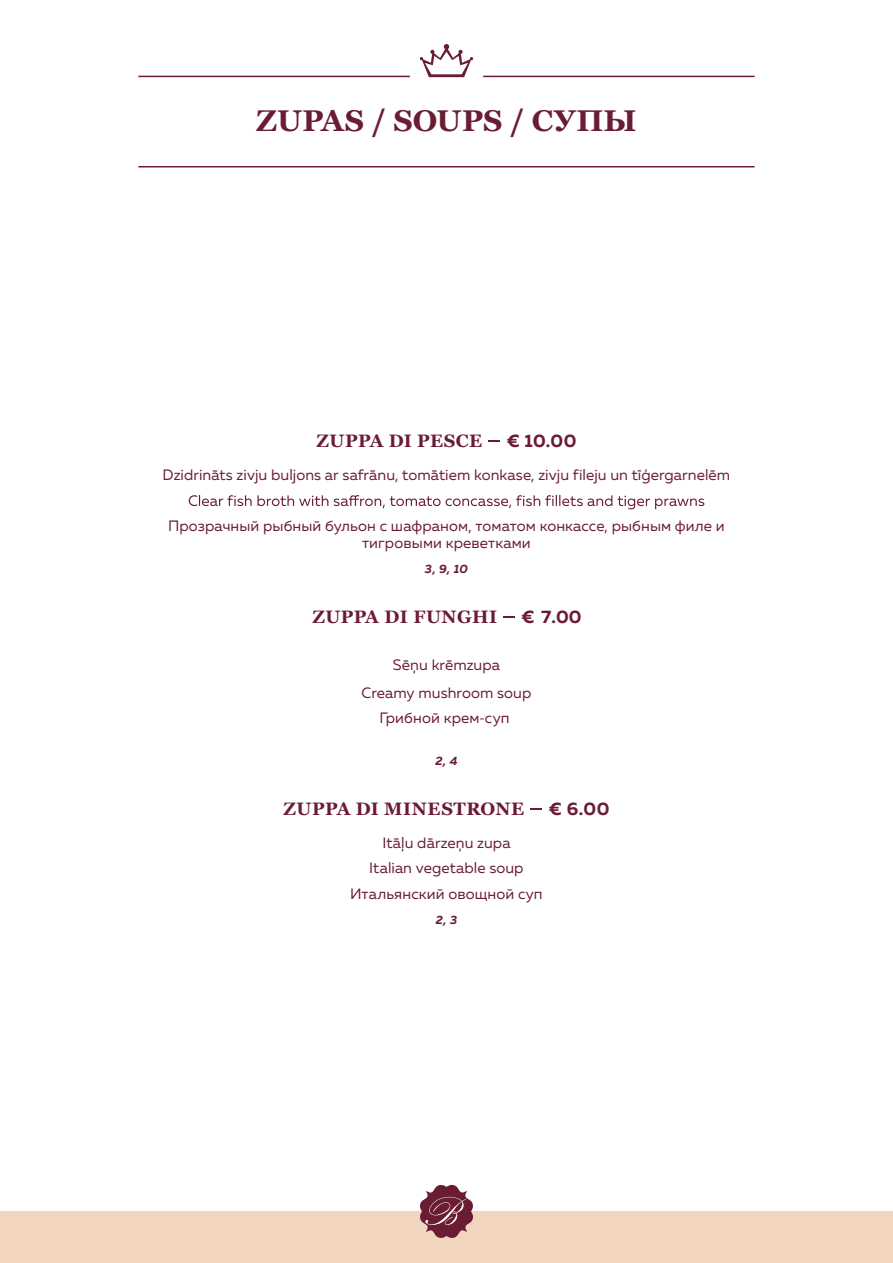
<style>
.page{position:relative;width:893px;height:1263px;background:#fff}
.page>*{position:absolute;margin:0;border:0;box-sizing:border-box;transform-origin:0 0}
.t1{font:700 30px "Georgia";letter-spacing:.005em;color:#6a1c33}
.t2{font:700 18px "Georgia";letter-spacing:.025em;color:#6a1c33}
.t3{font:700 18px "Muller";letter-spacing:.015em;color:#6a1c33}
.t4{font:15px/25.5px "Muller";letter-spacing:.005em;color:#6a1c33;text-align:center}
.t5{font:italic 700 12px "Muller";color:#6a1c33}
.s1{font-family:"Myriad Pro"}
</style>
<div class="page">
<svg style="left:489px;top:440px;width:11px;height:2px"></svg>
<svg style="left:189px;top:495px;width:515px;height:14px"></svg>
<svg style="left:420px;top:44px;width:53px;height:33px"></svg>
<hr style="left:138px;top:76px;width:272px;height:1px;background:#6a1c33">
<hr style="left:483px;top:76px;width:271px;height:1px;background:#6a1c33">
<hr style="left:138px;top:166px;width:616px;height:1px;background:#6a1c33">
<div style="left:0;top:1211px;width:893px;height:52px;background:#f2d5bf"></div>
<svg style="left:420px;top:1185px;width:53px;height:53px"></svg>
<h1 class="t1" style="left:256px;top:101px;width:382px">ZUPAS / SOUPS / СУПЫ</h1>
<p class="t2" style="left:316px;top:430px;width:167px">ZUPPA DI PESCE</p>
<p class="t3" style="left:507px;top:430px;width:71px">€ 10.00</p>
<p class="t4" style="left:163px;top:462px;width:569px">Dzidrināts zivju buljons ar safrānu, tomātiem konkase, zivju fileju un tīģergarnelēm</p>
<p class="t4" style="left:168px;top:518px;width:558px;line-height:16.5px">Прозрачный рыбный бульон с шафраном, томатoм конкассе, рыбным филе и тигровыми креветками</p>
<p class="t5" style="left:425px;top:562px;width:45px">3, 9, 10</p>
<p class="t2" style="left:312px;top:605px;width:186px">ZUPPA DI FUNGHI</p>
<p class="t3" style="left:522px;top:605px;width:61px">€ 7.00</p>
<p class="t4" style="left:362px;top:650px;width:171px;line-height:28.2px">Sēņu krēmzupa<br>Creamy mushroom soup</p>
<p class="t4" style="left:380px;top:705px;width:132px">Грибной крем<span class="s1">‐</span>суп</p>
<p class="t5" style="left:435px;top:754px;width:24px">2, 4</p>
<p class="t2" style="left:284px;top:797px;width:242px">ZUPPA DI MINESTRONE</p>
<p class="t3" style="left:549px;top:797px;width:62px">€ 6.00</p>
<p class="t4" style="left:350px;top:830px;width:194px">Itāļu dārzeņu zupa<br>Italian vegetable soup<br>Итальянский овощной суп</p>
<p class="t5" style="left:436px;top:913px;width:23px">2, 3</p>
</div>
